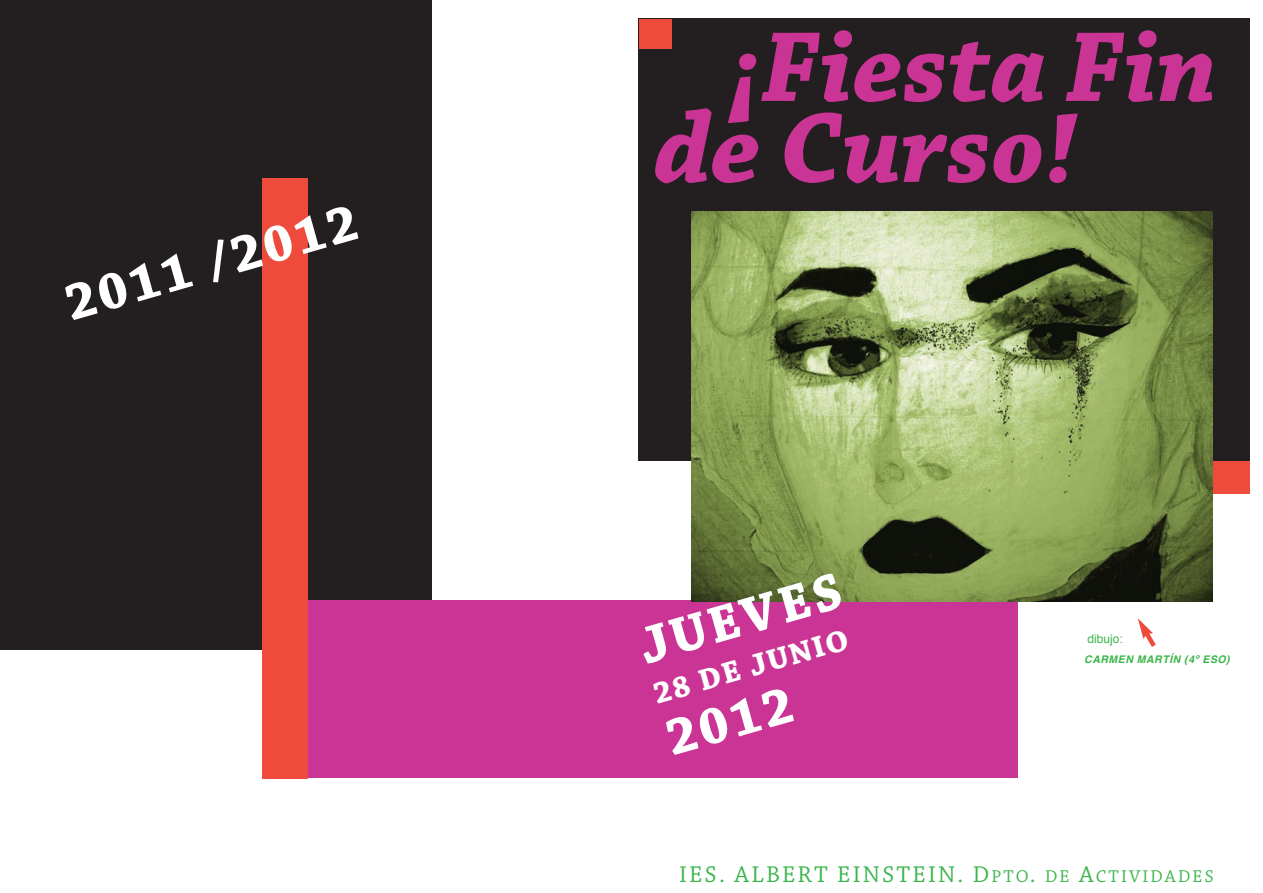
<style>
.page{position:relative;width:1263px;height:893px;background:#fff}
.page>*{position:absolute;margin:0;border:0;box-sizing:border-box;transform-origin:0 0}
.t1{font:italic 700 105px/81px "Chaparral Pro";color:#ca3595}
.t2{font:700 54px "Chaparral Pro";color:#fff}
.t3{font:700 31.5px "Chaparral Pro";color:#fff}
.t4{font:24px "Chaparral Pro";letter-spacing:.095em;color:#3ab54a}
.t5{font:12px "Helvetica";color:#3ab54a}
.t6{font:italic 700 10.5px "Helvetica";letter-spacing:.05em;color:#3ab54a}
.s1{font-size:18px}
</style>
<div class="page">
<div style="left:0;top:0;width:431px;height:650px;background:#231f20"></div>
<div style="left:1195px;top:460px;width:55px;height:33px;background:#ef4b3d"></div>
<div style="left:638px;top:18px;width:612px;height:443px;background:#231f20"></div>
<div style="left:639px;top:19px;width:32px;height:30px;background:#ef4b3d"></div>
<div style="left:307px;top:601px;width:710px;height:177px;background:#ca3595"></div>
<img style="left:692px;top:212px;width:520px;height:389px">
<div style="left:262px;top:178px;width:46px;height:600px;background:#ef4b3d"></div>
<svg style="left:1138px;top:618px;width:18px;height:29px"></svg>
<h2 class="t2" style="left:61px;top:285px;width:303px;rotate:-16deg">2011 /2012</h2>
<h1 class="t1" style="left:654px;top:37px;width:565px;text-indent:76px">¡Fiesta Fin de Curso!</h1>
<h2 class="t2" style="left:635px;top:627px;width:210px;rotate:-16deg">JUEVES</h2>
<h3 class="t3" style="left:651px;top:683px;width:203px;rotate:-16deg">28 DE JUNIO</h3>
<h2 class="t2" style="left:661px;top:719px;width:131px;rotate:-16deg">2012</h2>
<p class="t5" style="left:1087px;top:634px;width:37px">dibujo:</p>
<p class="t6" style="left:1084px;top:655px;width:147px">CARMEN MARTÍN (4º ESO)</p>
<p class="t4" style="left:679px;top:865px;width:536px">IES. ALBERT EINSTEIN. D<span class="s1">PTO</span>. <span class="s1">DE</span> A<span class="s1">CTIVIDADES</span></p>
</div>
